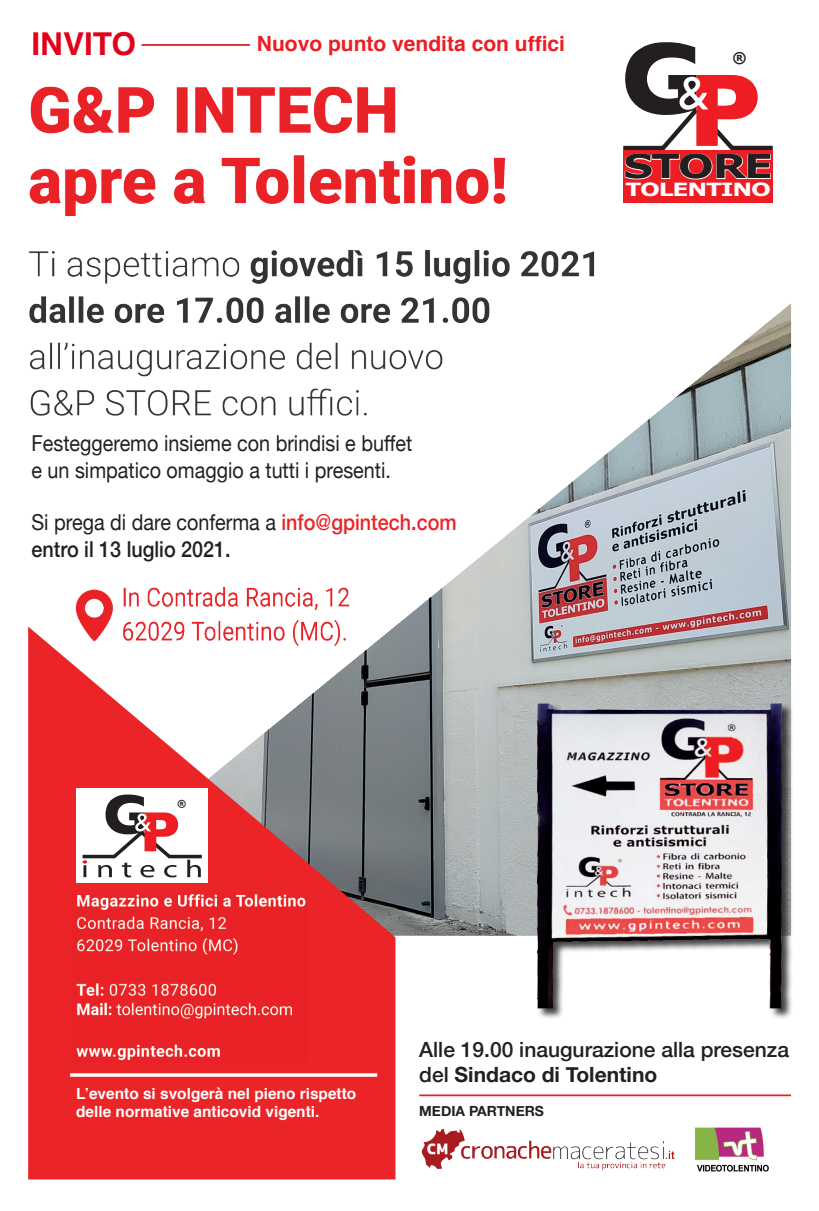
<style>
.page{position:relative;width:819px;height:1211px;background:#fff}
.page>*{position:absolute;margin:0;border:0;box-sizing:border-box;transform-origin:0 0}
.t1{font:700 32.64px "Verdana";letter-spacing:-.05em;color:#231f20;scale:1.3 1}
.t2{font:700 31.5px "Helvetica";color:#e2001a}
.t3{font:21.96px "Helvetica Neue";color:#231f20;scale:.9 1}
.t4{font:500 21.96px "Helvetica Neue";color:#231f20;scale:.9 1}
.t5{font:500 21px "Helvetica Neue";color:#231f20}
.t6{font:700 21px "Helvetica";color:#ee1d23}
.t7{font:700 21px "Helvetica Neue";color:#231f20}
.t8{font:700 18.11px "Verdana";letter-spacing:-.05em;color:#fff;scale:1.29 1}
.t9{font:700 15.4px/18.5px "Helvetica";color:#fff}
.t10{font:700 14.79px "Verdana";color:#231f20}
.t11{font:700 14px "Helvetica Neue";color:#231f20}
.t12{font:700 9.62px "Verdana";color:#231f20}
.s1{font-weight:500;color:#ea2427}
.s2{font-weight:500}
</style>
<div class="page">
<img style="left:395px;top:303px;width:396px;height:632px">
<svg style="left:28px;top:626px;width:367px;height:553px;fill:#ea2427"></svg>
<img style="left:29px;top:86px;width:635px;height:424px">
<div style="left:594px;top:32px;width:207px;height:183px;background:#fff"></div>
<img style="left:70px;top:894px;width:237px;height:168px">
<div style="left:76px;top:789px;width:132px;height:94px;background:#fff"></div>
<svg style="left:82px;top:794px;width:120px;height:83px"></svg>
<hr style="left:70px;top:1073px;width:307px;height:3px;background:#fff">
<div style="left:536px;top:703px;width:257px;height:316px;background:#231f20;opacity:.84"></div>
<img style="left:536px;top:703px;width:247px;height:305px">
<hr style="left:419px;top:1094px;width:372px;height:2px;background:#ee1d23">
<img style="left:421px;top:1129px;width:254px;height:41px">
<img style="left:695px;top:1127px;width:74px;height:45px">
<hr style="left:141px;top:44px;width:109px;height:2px;background:#d1232a">
<div style="left:623px;top:150px;width:150px;height:52px;background:#ee1d23"></div>
<svg style="left:623px;top:42px;width:150px;height:138px"></svg>
<img style="left:73px;top:589px;width:41px;height:54px">
<img style="left:122px;top:587px;width:229px;height:60px">
<p class="t2" style="left:32px;top:19px;width:106px">INVITO</p>
<p class="t6" style="left:257px;top:27px;width:310px">Nuovo punto vendita con uffici</p>
<p class="t10" style="left:732px;top:48px;width:16px">®</p>
<p class="t1" style="left:623px;top:145px;width:117px">STORE</p>
<p class="t8" style="left:625px;top:178px;width:114px">TOLENTINO</p>
<p class="t3" style="left:32px;top:427px;width:424px">Festeggeremo insieme con brindisi e buffet</p>
<p class="t3" style="left:32px;top:454px;width:401px">e un simpatico omaggio a tutti i presenti.</p>
<p class="t3" style="left:32px;top:506px;width:474px">Si prega di dare conferma a <span class="s1">info@gpintech.com</span></p>
<p class="t4" style="left:32px;top:531px;width:223px">entro il 13 luglio 2021.</p>
<p class="t12" style="left:177px;top:797px;width:11px">®</p>
<p class="t9" style="left:76px;top:1084px;width:281px">L’evento si svolgerà nel pieno rispetto delle normative anticovid vigenti.</p>
<p class="t5" style="left:419px;top:1032px;width:371px">Alle 19.00 inaugurazione alla presenza</p>
<p class="t7" style="left:419px;top:1058px;width:239px"><span class="s2">del</span> Sindaco di Tolentino</p>
<p class="t11" style="left:419px;top:1099px;width:126px">MEDIA PARTNERS</p>
</div>
